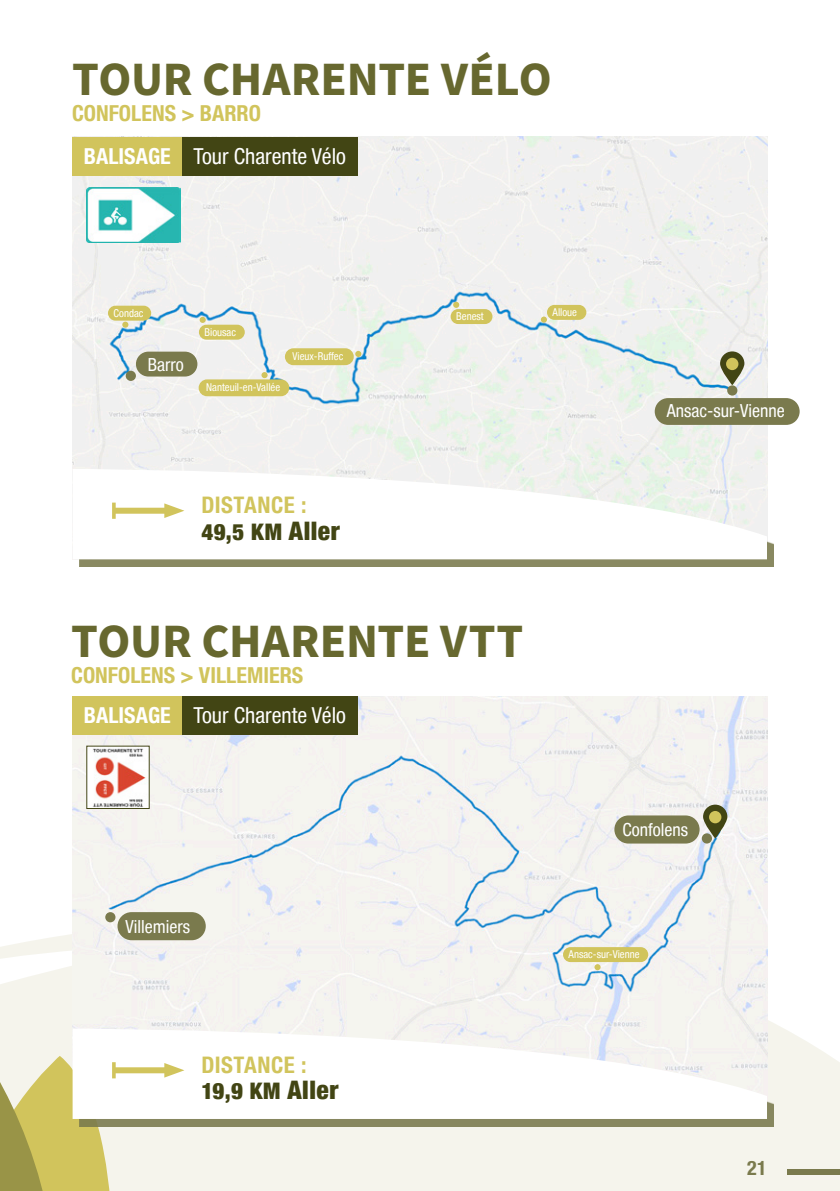
<style>
.page{position:relative;width:840px;height:1191px;background:#fff}
.page>*{position:absolute;margin:0;border:0;box-sizing:border-box;transform-origin:0 0}
.t1{font:700 48px "Source Sans Pro";letter-spacing:-.005em;color:#67682f}
.t2{font:900 condensed 22.8px "Helvetica Neue";letter-spacing:.03em;color:#424514}
.t3{font:700 condensed 22.8px "Helvetica Neue Condensed";letter-spacing:.02em;color:#d1c45c}
.t4{font:700 condensed 22px "Helvetica Neue Condensed";color:#d1c45c}
.t5{font:condensed 22px "Helvetica Neue Condensed";color:#fff}
.t6{font:700 condensed 22px "Helvetica Neue Condensed";color:#fff}
.t7{font:700 condensed 20px "Helvetica Neue";color:#7a7a4d}
.t8{font:condensed 18px "Helvetica Neue Condensed";color:#fff}
.t9{font:condensed 10.8px "Helvetica Neue Condensed";color:#fff}
.s1{font-size:25.6px}
</style>
<div class="page">
<img style="left:73px;top:137px;width:693px;height:332px">
<svg style="left:112px;top:916px;width:727px;height:275px;background:#f4f4ec"></svg>
<img style="left:112px;top:696px;width:654px;height:332px">
<svg style="left:0;top:705px;width:112px;height:486px"></svg>
<div style="left:182px;top:137px;width:175px;height:38px;background:#424514"></div>
<div style="left:182px;top:696px;width:175px;height:39px;background:#424514"></div>
<div style="left:73px;top:137px;width:109px;height:38px;background:#d1c45c"></div>
<div style="left:73px;top:696px;width:109px;height:39px;background:#d1c45c"></div>
<div style="left:79px;top:1036px;width:694px;height:90px;background:#7a7a4d;opacity:.89"></div>
<svg style="left:73px;top:1028px;width:693px;height:91px"></svg>
<div style="left:79px;top:476px;width:694px;height:91px;background:#7a7a4d;opacity:.89"></div>
<svg style="left:79px;top:469px;width:687px;height:90px"></svg>
<div style="left:114px;top:1067px;width:57px;height:6px;background:#d1c45c"></div>
<svg style="left:112px;top:1062px;width:4px;height:16px"></svg>
<svg style="left:164px;top:1063px;width:20px;height:14px"></svg>
<div style="left:114px;top:508px;width:57px;height:6px;background:#d1c45c"></div>
<svg style="left:112px;top:502px;width:4px;height:17px"></svg>
<svg style="left:164px;top:503px;width:20px;height:15px"></svg>
<div style="left:108px;top:306px;width:43px;height:15px;background:#d1c45c;border-radius:7px"></div>
<div style="left:199px;top:325px;width:46px;height:15px;background:#d1c45c;border-radius:7px"></div>
<div style="left:198px;top:379px;width:91px;height:17px;background:#d1c45c;border-radius:8px"></div>
<div style="left:285px;top:348px;width:68px;height:17px;background:#d1c45c;border-radius:8px"></div>
<div style="left:450px;top:309px;width:42px;height:15px;background:#d1c45c;border-radius:7px"></div>
<div style="left:562px;top:947px;width:86px;height:15px;background:#d1c45c;border-radius:7px"></div>
<div style="left:546px;top:305px;width:40px;height:15px;background:#d1c45c;border-radius:7px"></div>
<svg style="left:122px;top:322px;width:6px;height:6px"></svg>
<div style="left:199px;top:317px;width:7px;height:6px;background:#d1c45c;border-radius:50%"></div>
<svg style="left:261px;top:372px;width:6px;height:6px"></svg>
<svg style="left:355px;top:351px;width:6px;height:6px"></svg>
<svg style="left:453px;top:302px;width:6px;height:6px"></svg>
<svg style="left:594px;top:964px;width:6px;height:6px"></svg>
<svg style="left:540px;top:316px;width:6px;height:7px"></svg>
<svg style="left:719px;top:351px;width:25px;height:34px"></svg>
<div style="left:725px;top:358px;width:13px;height:12px;background:#d1c45c;border-radius:50%"></div>
<svg style="left:702px;top:804px;width:25px;height:34px"></svg>
<div style="left:708px;top:811px;width:13px;height:12px;background:#d1c45c;border-radius:50%"></div>
<div style="left:136px;top:351px;width:61px;height:25px;background:#7a7a4d;border-radius:12px"></div>
<div style="left:117px;top:912px;width:89px;height:28px;background:#7a7a4d;border-radius:14px"></div>
<div style="left:614px;top:815px;width:85px;height:28px;background:#7a7a4d;border-radius:14px"></div>
<div style="left:654px;top:398px;width:145px;height:27px;background:#7a7a4d;border-radius:13px"></div>
<div style="left:126px;top:371px;width:10px;height:10px;background:#7a7a4d;border-radius:50%"></div>
<div style="left:105px;top:912px;width:10px;height:10px;background:#7a7a4d;border-radius:50%"></div>
<div style="left:701px;top:833px;width:10px;height:10px;background:#7a7a4d;border-radius:50%"></div>
<div style="left:726px;top:385px;width:11px;height:10px;background:#7a7a4d;border-radius:50%"></div>
<div style="left:786px;top:1169px;width:53px;height:5px;background:#7a7a4d"></div>
<img style="left:88px;top:748px;width:59px;height:58px">
<img style="left:87px;top:188px;width:93px;height:54px">
<p class="t1" style="left:72px;top:46px;width:481px">TOUR CHARENTE VÉLO</p>
<p class="t4" style="left:72px;top:100px;width:190px">CONFOLENS &gt; BARRO</p>
<p class="t6" style="left:84px;top:143px;width:88px">BALISAGE</p>
<p class="t5" style="left:193px;top:143px;width:154px">Tour Charente Vélo</p>
<p class="t9" style="left:113px;top:307px;width:31px">Condac</p>
<p class="t8" style="left:148px;top:354px;width:37px">Barro</p>
<p class="t9" style="left:204px;top:326px;width:33px">Biousac</p>
<p class="t9" style="left:206px;top:381px;width:75px">Nanteuil-en-Vallée</p>
<p class="t9" style="left:292px;top:349px;width:52px">Vieux-Ruffec</p>
<p class="t9" style="left:456px;top:310px;width:29px">Benest</p>
<p class="t9" style="left:552px;top:306px;width:26px">Alloue</p>
<p class="t3" style="left:201px;top:491px;width:106px">DISTANCE :</p>
<p class="t2" style="left:201px;top:513px;width:140px">49,5 KM <span class="s1">Aller</span></p>
<p class="t1" style="left:71px;top:608px;width:453px">TOUR CHARENTE VTT</p>
<p class="t4" style="left:71px;top:661px;width:233px">CONFOLENS &gt; VILLEMIERS</p>
<p class="t6" style="left:84px;top:702px;width:88px">BALISAGE</p>
<p class="t5" style="left:193px;top:703px;width:154px">Tour Charente Vélo</p>
<p class="t8" style="left:666px;top:400px;width:119px">Ansac-sur-Vienne</p>
<p class="t8" style="left:125px;top:916px;width:66px">Villemiers</p>
<p class="t3" style="left:201px;top:1050px;width:106px">DISTANCE :</p>
<p class="t2" style="left:201px;top:1072px;width:138px">19,9 KM <span class="s1">Aller</span></p>
<p class="t8" style="left:622px;top:819px;width:67px">Confolens</p>
<p class="t9" style="left:568px;top:948px;width:72px">Ansac-sur-Vienne</p>
<p class="t7" style="left:746px;top:1151px;width:21px">21</p>
</div>
